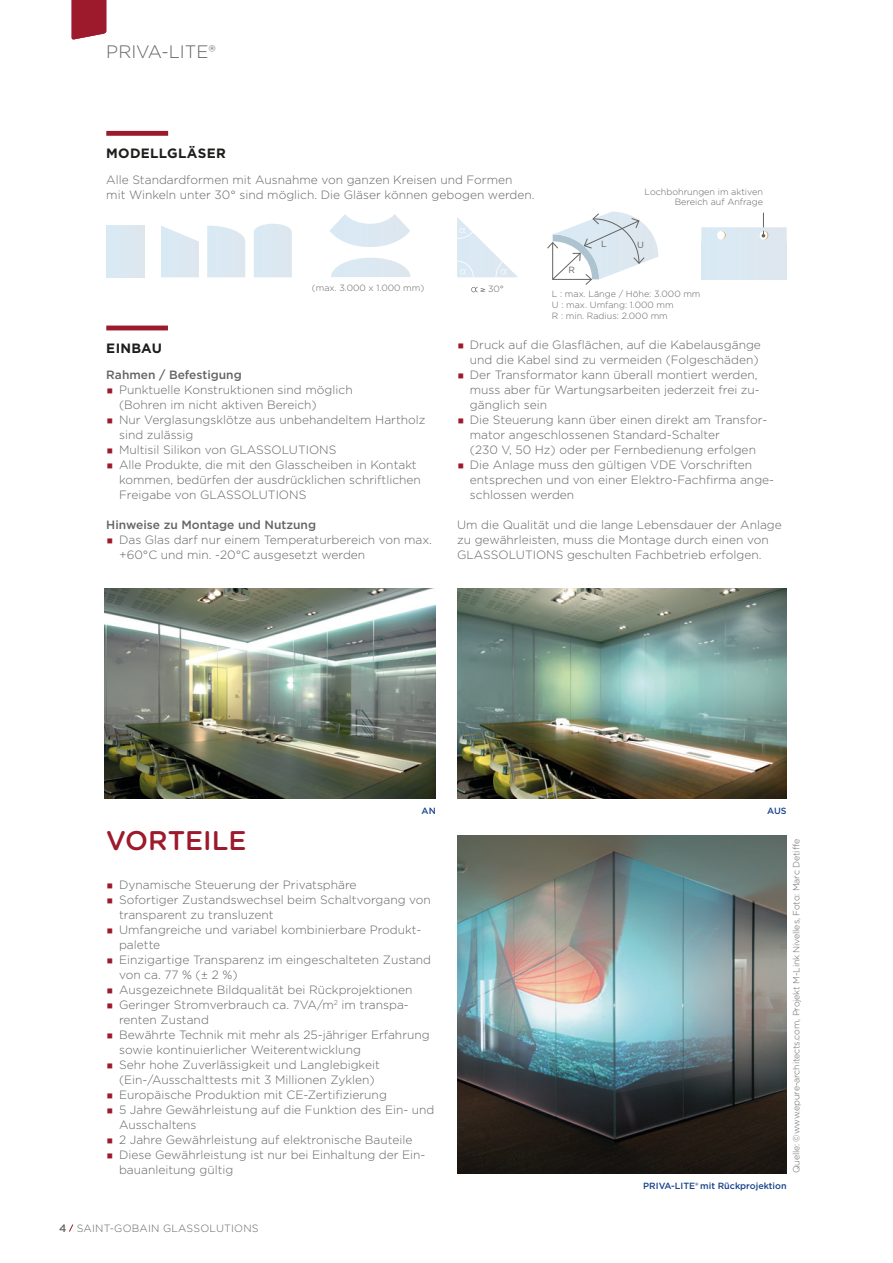
<style>
.page{position:relative;width:893px;height:1263px;background:#fff}
.page>*{position:absolute;margin:0;border:0;box-sizing:border-box;transform-origin:0 0}
.t1{font:500 27px "Gotham Rounded";color:#9d192c}
.t2{font:300 18px "Gotham";color:#646463}
.t3{font:700 13.5px "Gotham";letter-spacing:.02em;color:#1d1d1b}
.t4{font:300 12px/15px "Gotham";color:#646463}
.t5{font:500 12px "Gotham";color:#646463}
.t6{font:300 10.5px "Gotham";letter-spacing:.02em;color:#646463}
.t7{font:300 9px/10.8px "Gotham";color:#646463}
.t8{font:300 9px "Gotham";letter-spacing:-.015em;color:#646463}
.t9{font:500 9px "Gotham";color:#18428c}
.t10{font:9px "Gotham";color:#646463}
.s1{color:#9d192c}
.s2{font-style:inherit}
.s3{font-weight:500;font-size:10.8px}
</style>
<div class="page">
<img style="left:104px;top:589px;width:332px;height:209px">
<img style="left:457px;top:589px;width:330px;height:209px">
<img style="left:457px;top:836px;width:330px;height:337px">
<div style="left:106px;top:226px;width:38px;height:51px;background:#dbe8f1"></div>
<svg style="left:161px;top:226px;width:38px;height:51px;background:#e0ebf3"></svg>
<div style="left:207px;top:226px;width:38px;height:51px;background:#dbe9f2"></div>
<div style="left:254px;top:224px;width:38px;height:53px;background:#dbe9f1"></div>
<svg style="left:330px;top:214px;width:80px;height:33px"></svg>
<svg style="left:331px;top:258px;width:80px;height:19px"></svg>
<svg style="left:471px;top:287px;width:7px;height:5px"></svg>
<svg style="left:547px;top:212px;width:111px;height:73px"></svg>
<div style="left:701px;top:242px;width:86px;height:38px;background:#dbe8f1"></div>
<svg style="left:69px;top:1224px;width:5px;height:8px"></svg>
<svg style="left:72px;top:0;width:34px;height:40px"></svg>
<hr style="left:106px;top:326px;width:62px;height:4px;background:#9d192c">
<div style="left:106px;top:131px;width:62px;height:5px;background:#9d192c"></div>
<svg style="left:457px;top:217px;width:61px;height:60px"></svg>
<svg style="left:701px;top:213px;width:86px;height:29px"></svg>
<h2 class="t2" style="left:106px;top:41px;width:111px">PRIVA-LITE®</h2>
<p class="t3" style="left:106px;top:144px;width:121px">MODELLGLÄSER</p>
<p class="t4" style="left:106px;top:172px;width:430px">Alle Standardformen mit Ausnahme von ganzen Kreisen und Formen mit Winkeln unter 30° sind möglich. Die Gläser können gebogen werden.</p>
<p class="t7" style="left:312px;top:282px;width:114px">(max. 3.000 x 1.000 mm)</p>
<p class="t7" style="left:480px;top:283px;width:25px">≥ 30°</p>
<p class="t7" style="left:645px;top:186px;width:120px;text-align:right">Lochbohrungen im aktiven<br>Bereich auf Anfrage</p>
<p class="t10" style="left:568px;top:265px;width:8px">R</p>
<p class="t10" style="left:601px;top:238px;width:7px">L</p>
<p class="t10" style="left:637px;top:239px;width:8px">U</p>
<p class="t7" style="left:552px;top:288px;width:150px">L : max. Länge / Höhe: 3.000 mm<br>U : max. Umfang: 1.000 mm<br>R : min. Radius: 2.000 mm</p>
<p class="t3" style="left:106px;top:339px;width:57px">EINBAU</p>
<p class="t5" style="left:106px;top:368px;width:137px">Rahmen / Befestigung</p>
<p class="t4" style="left:119px;top:382px;width:235px;text-indent:-13px"><span class="s1">▪</span> Punktuelle Konstruktionen sind möglich (Bohren im nicht aktiven Bereich)</p>
<p class="t4" style="left:119px;top:412px;width:308px;text-indent:-13px"><span class="s1">▪</span> Nur Verglasungsklötze aus unbehandeltem Hartholz sind zulässig</p>
<p class="t4" style="left:106px;top:442px;width:232px"><span class="s1">▪</span> Multisil Silikon von GLASSOLUTIONS</p>
<p class="t4" style="left:119px;top:457px;width:303px;text-indent:-13px"><span class="s1">▪</span> Alle Produkte, die mit den Glasscheiben in Kontakt kommen, bedürfen der ausdrücklichen schriftlichen<br>Freigabe von GLASSOLUTIONS</p>
<p class="t5" style="left:106px;top:518px;width:211px">Hinweise zu Montage und Nutzung</p>
<p class="t4" style="left:119px;top:532px;width:314px;text-indent:-13px"><span class="s1">▪</span> Das Glas darf nur einem Temperaturbereich von max. +60°C und min. -20°C ausgesetzt werden</p>
<p class="t4" style="left:457px;top:337px;width:305px;text-align:right"><span class="s1">▪</span> Druck auf die Glasflächen, auf die Kabelausgänge und die Kabel sind zu vermeiden (Folgeschäden)</p>
<p class="t4" style="left:470px;top:367px;width:291px;text-indent:-13px"><span class="s1">▪</span> Der Transformator kann überall montiert werden, muss aber für Wartungsarbeiten jederzeit frei zu&shy;gänglich sein</p>
<p class="t4" style="left:470px;top:412px;width:299px;text-indent:-13px"><span class="s1">▪</span> Die Steuerung kann über einen direkt am Transfor&shy;mator angeschlossenen Standard-Schalter<br>(230 V, 50 Hz) oder per Fernbedienung erfolgen</p>
<p class="t4" style="left:470px;top:457px;width:306px;text-indent:-13px"><span class="s1">▪</span> Die Anlage muss den gültigen VDE Vorschriften entsprechen und von einer Elektro-Fachfirma ange&shy;schlossen werden</p>
<p class="t4" style="left:457px;top:517px;width:326px">Um die Qualität und die lange Lebensdauer der Anlage zu gewährleisten, muss die Montage durch einen von<br>GLASSOLUTIONS geschulten Fachbetrieb erfolgen.</p>
<p class="t9" style="left:422px;top:805px;width:16px">AN</p>
<p class="t9" style="left:767px;top:804px;width:21px">AUS</p>
<h1 class="t1" style="left:106px;top:821px;width:142px">VORTEILE</h1>
<p class="t4" style="left:106px;top:877px;width:252px"><span class="s1">▪</span> Dynamische Steuerung der Privatsphäre</p>
<p class="t4" style="left:119px;top:892px;width:313px;text-indent:-13px"><span class="s1">▪</span> Sofortiger Zustandswechsel beim Schaltvorgang von transparent zu transluzent</p>
<p class="t4" style="left:119px;top:922px;width:304px;text-indent:-13px"><span class="s1">▪</span> Umfangreiche und variabel kombinierbare Produkt&shy;palette</p>
<p class="t4" style="left:119px;top:952px;width:314px;text-indent:-13px"><span class="s1">▪</span> Einzigartige Transparenz im eingeschalteten Zustand von ca. 77 % (<span class="s2">±</span> 2 %)</p>
<p class="t4" style="left:106px;top:982px;width:308px"><span class="s1">▪</span> Ausgezeichnete Bildqualität bei Rückprojektionen</p>
<p class="t4" style="left:119px;top:997px;width:291px;text-indent:-13px"><span class="s1">▪</span> Geringer Stromverbrauch ca. 7VA/m<sup>2</sup> im transpa&shy;renten Zustand</p>
<p class="t4" style="left:119px;top:1027px;width:312px;text-indent:-13px"><span class="s1">▪</span> Bewährte Technik mit mehr als 25-jähriger Erfahrung sowie kontinuierlicher Weiterentwicklung</p>
<p class="t4" style="left:119px;top:1057px;width:262px;text-indent:-13px"><span class="s1">▪</span> Sehr hohe Zuverlässigkeit und Langlebigkeit (Ein-/Ausschalttests mit 3 Millionen Zyklen)</p>
<p class="t4" style="left:106px;top:1087px;width:282px"><span class="s1">▪</span> Europäische Produktion mit CE-Zertifizierung</p>
<p class="t4" style="left:119px;top:1102px;width:317px;text-indent:-13px"><span class="s1">▪</span> 5 Jahre Gewährleistung auf die Funktion des Ein- und<br>Ausschaltens</p>
<p class="t4" style="left:106px;top:1132px;width:308px"><span class="s1">▪</span> 2 Jahre Gewährleistung auf elektronische Bauteile</p>
<p class="t4" style="left:119px;top:1147px;width:308px;text-indent:-13px"><span class="s1">▪</span> Diese Gewährleistung ist nur bei Einhaltung der Ein&shy;bauanleitung gültig</p>
<p class="t6" style="left:59px;top:1221px;width:201px"><span class="s3">4</span> SAINT-GOBAIN GLASSOLUTIONS</p>
<p class="t8" style="left:791px;top:1173px;width:336px;rotate:-90deg">Quelle: ©www.epure-architects.com, Projekt M-Link Nivelles, Foto: Marc Detiffe</p>
<p class="t9" style="left:643px;top:1179px;width:145px">PRIVA-LITE® mit Rückprojektion</p>
</div>
